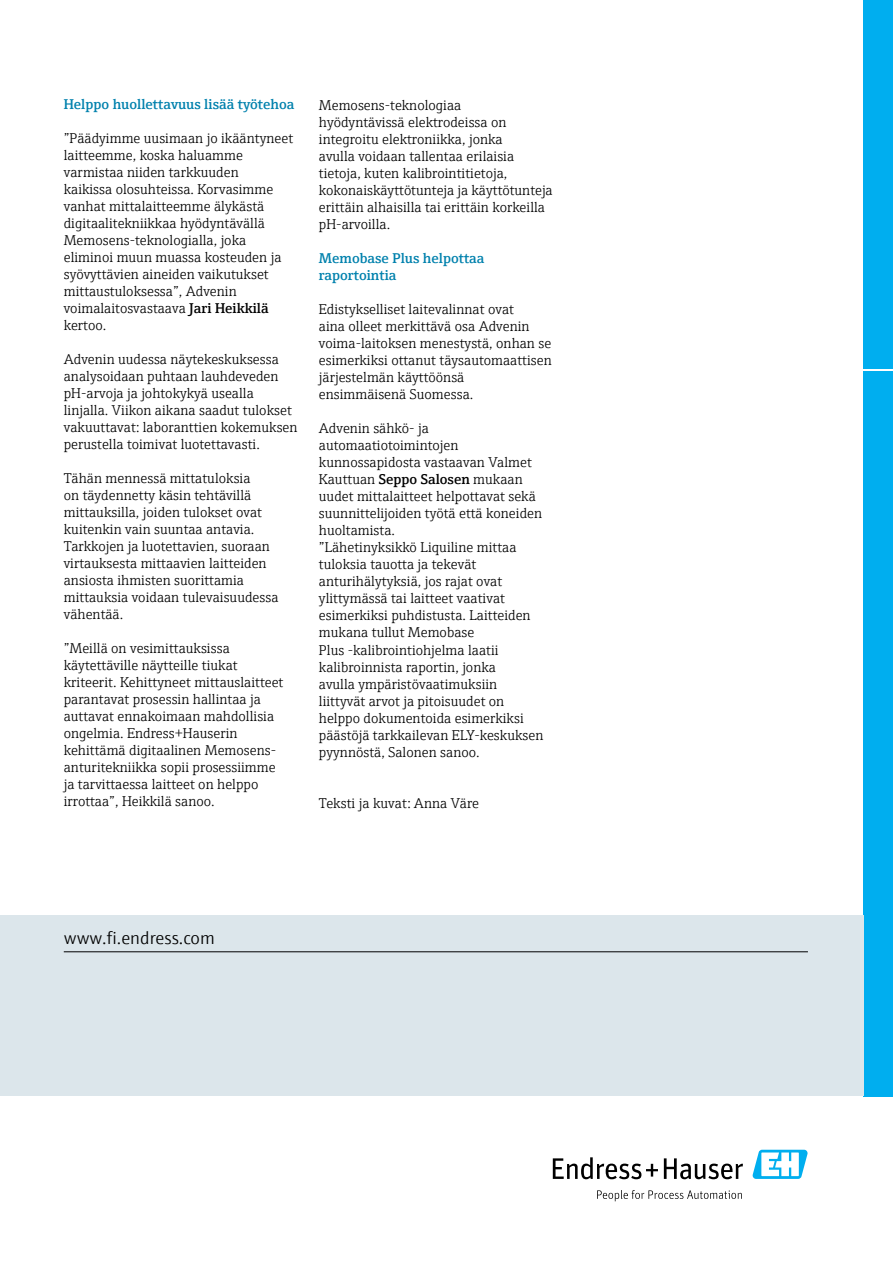
<style>
.page{position:relative;width:893px;height:1263px;background:#fff}
.page>*{position:absolute;margin:0;border:0;box-sizing:border-box;transform-origin:0 0}
.t1{font:300 18px "E+H Sans";color:#000}
.t2{font:300 14.25px/17px "E+H Serif";color:#000}
.t3{font:600 14.25px/17px "E+H Serif";color:#0081ad}
.s1{font-weight:600}
</style>
<div class="page">
<svg style="left:553px;top:1157px;width:105px;height:22px"></svg>
<svg style="left:664px;top:1158px;width:79px;height:21px"></svg>
<svg style="left:597px;top:1190px;width:145px;height:11px"></svg>
<svg style="left:752px;top:1150px;width:56px;height:29px"></svg>
<div style="left:863px;top:0;width:30px;height:369px;background:#00aeef"></div>
<div style="left:863px;top:371px;width:30px;height:725px;background:#00aeef"></div>
<div style="left:0;top:915px;width:863px;height:181px;background:#dce6eb"></div>
<hr style="left:64px;top:951px;width:744px;height:1px;background:#000">
<p class="t3" style="left:64px;top:94px;width:232px">Helppo huollettavuus lisää työtehoa</p>
<p class="t2" style="left:64px;top:128px;width:231px">”Päädyimme uusimaan jo ikääntyneet laitteemme, koska haluamme varmistaa niiden tarkkuuden<br>kaikissa olosuhteissa. Korvasimme vanhat mittalaitteemme älykästä digitaalitekniikkaa hyödyntävällä<br>Memosens-teknologialla, joka eliminoi muun muassa kosteuden ja syövyttävien aineiden vaikutukset mittaustuloksessa”, Advenin voimalaitosvastaava <span class="s1">Jari Heikkilä </span>kertoo.</p>
<p class="t2" style="left:64px;top:350px;width:235px">Advenin uudessa näytekeskuksessa analysoidaan puhtaan lauhdeveden pH-arvoja ja johtokykyä usealla linjalla. Viikon aikana saadut tulokset vakuuttavat: laboranttien kokemuksen perustella toimivat luotettavasti.</p>
<p class="t2" style="left:64px;top:469px;width:216px">Tähän mennessä mittatuloksia<br>on täydennetty käsin tehtävillä mittauksilla, joiden tulokset ovat kuitenkin vain suuntaa antavia.<br>Tarkkojen ja luotettavien, suoraan virtauksesta mittaavien laitteiden ansiosta ihmisten suorittamia mittauksia voidaan tulevaisuudessa vähentää.</p>
<p class="t2" style="left:64px;top:639px;width:221px">”Meillä on vesimittauksissa käytettäville näytteille tiukat kriteerit. Kehittyneet mittauslaitteet parantavat prosessin hallintaa ja auttavat ennakoimaan mahdollisia ongelmia. Endress+Hauserin kehittämä digitaalinen Memosens&shy;anturitekniikka sopii prosessiimme ja tarvittaessa laitteet on helppo irrottaa”, Heikkilä sanoo.</p>
<p class="t2" style="left:319px;top:96px;width:235px">Memosens-teknologiaa<br>hyödyntävissä elektrodeissa on integroitu elektroniikka, jonka<br>avulla voidaan tallentaa erilaisia tietoja, kuten kalibrointitietoja, kokonaiskäyttötunteja ja käyttötunteja erittäin alhaisilla tai erittäin korkeilla pH-arvoilla.</p>
<p class="t3" style="left:319px;top:249px;width:167px">Memobase Plus helpottaa raportointia</p>
<p class="t2" style="left:319px;top:300px;width:234px">Edistykselliset laitevalinnat ovat<br>aina olleet merkittävä osa Advenin voima-laitoksen menestystä, onhan se esimerkiksi ottanut täysautomaattisen järjestelmän käyttöönsä ensimmäisenä Suomessa.</p>
<p class="t2" style="left:319px;top:419px;width:226px">Advenin sähkö- ja automaatiotoimintojen kunnossapidosta vastaavan Valmet<br>Kauttuan <span class="s1">Seppo Salosen</span> mukaan uudet mittalaitteet helpottavat sekä suunnittelijoiden työtä että koneiden huoltamista.<br>”Lähetinyksikkö Liquiline mittaa tuloksia tauotta ja tekevät anturihälytyksiä, jos rajat ovat ylittymässä tai laitteet vaativat esimerkiksi puhdistusta. Laitteiden mukana tullut Memobase<br>Plus -kalibrointiohjelma laatii kalibroinnista raportin, jonka<br>avulla ympäristövaatimuksiin liittyvät arvot ja pitoisuudet on helppo dokumentoida esimerkiksi päästöjä tarkkailevan ELY-keskuksen pyynnöstä, Salonen sanoo.</p>
<p class="t2" style="left:319px;top:793px;width:162px">Teksti ja kuvat: Anna Väre</p>
<p class="t1" style="left:64px;top:924px;width:153px">www.fi.endress.com</p>
</div>
